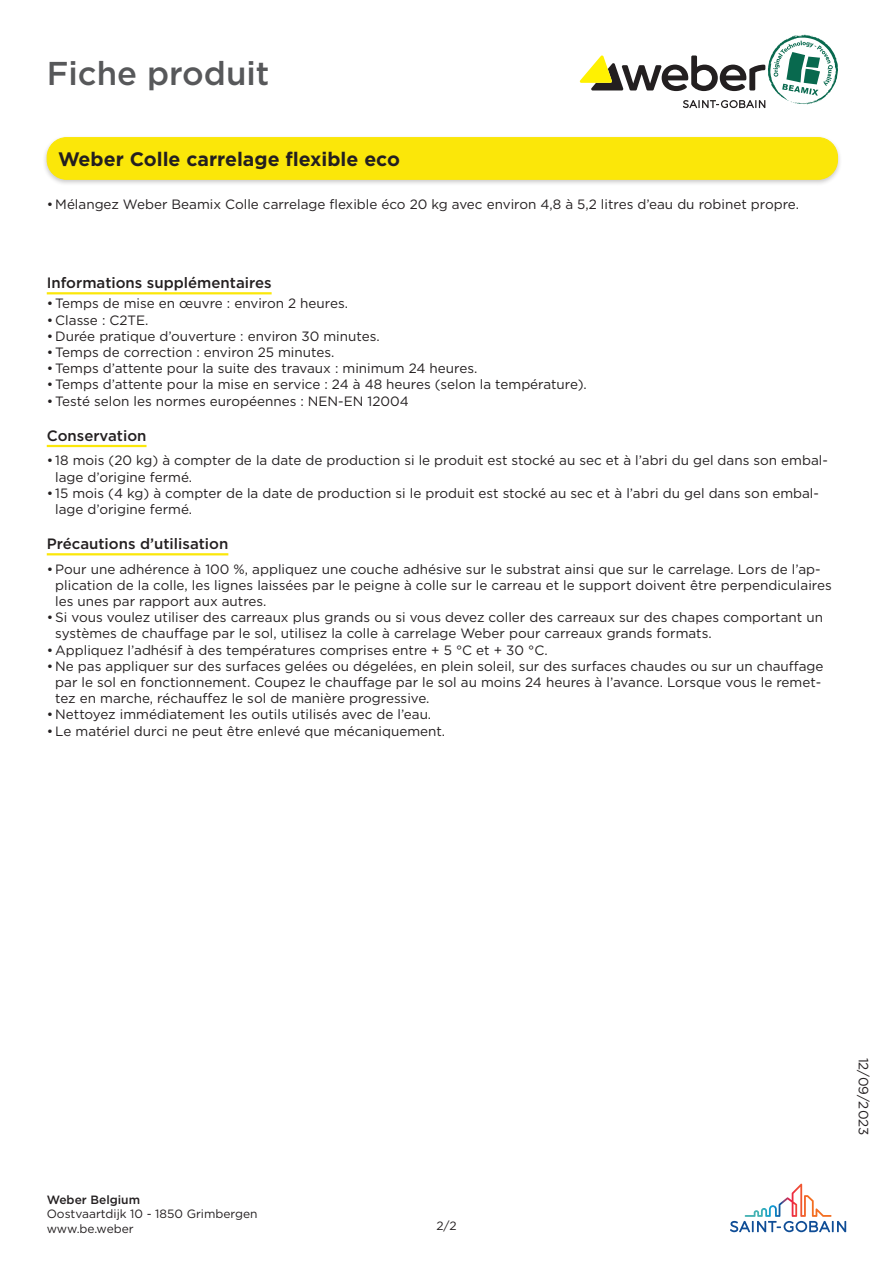
<style>
.page{position:relative;width:893px;height:1263px;background:#fff}
.page>*{position:absolute;margin:0;border:0;box-sizing:border-box;transform-origin:0 0}
.t1{font:500 33px "Gotham";color:#57585a}
.Product_name{font:700 19.5px "Gotham";color:#231f20}
.Longname{font:500 15px "Gotham";color:#231f20}
.Technical_info{font:500 15px "Gotham";color:#231f20}
.t2{font:13.5px/16.2px "Gotham";color:#231f20}
.t3{font:12px/14.4px "Gotham";color:#231f20}
.t4{font:500 12px "Gotham";color:#231f20}
</style>
<div class="page">
<svg style="left:730px;top:1184px;width:116px;height:48px"></svg>
<svg style="left:579px;top:35px;width:259px;height:73px"></svg>
<hr style="left:47px;top:292px;width:225px;height:2px;background:#fbe709">
<hr style="left:47px;top:445px;width:100px;height:2px;background:#fbe709">
<hr style="left:47px;top:553px;width:181px;height:2px;background:#fbe709">
<div style="left:42px;top:135px;width:800px;height:51px;background:#231f20;opacity:.24"></div>
<div style="left:47px;top:138px;width:790px;height:41px;background:#fbe709;border-radius:20px"></div>
<div style="left:47px;top:137px;width:791px;height:43px;border:1px solid #fbe709;border-radius:20px"></div>
<h1 class="t1" style="left:47px;top:51px;width:224px">Fiche produit</h1>
<p class="Product_name" style="left:58px;top:146px;width:344px">Weber Colle carrelage flexible eco</p>
<p class="t2" style="left:47px;top:196px;width:754px">• Mélangez Weber Beamix Colle carrelage flexible éco 20 kg avec environ 4,8 à 5,2 litres d’eau du robinet propre.</p>
<p class="Technical_info" style="left:47px;top:273px;width:226px">Informations supplémentaires</p>
<p class="t2" style="left:47px;top:295px;width:303px">•Temps de mise en œuvre : environ 2 heures.</p>
<p class="t2" style="left:47px;top:311px;width:103px">• Classe : C2TE.</p>
<p class="t2" style="left:47px;top:328px;width:334px">•Durée pratique d’ouverture : environ 30 minutes.</p>
<p class="t2" style="left:47px;top:344px;width:289px">•Temps de correction : environ 25 minutes.</p>
<p class="t2" style="left:47px;top:360px;width:432px">•Temps d’attente pour la suite des travaux : minimum 24 heures.</p>
<p class="t2" style="left:47px;top:376px;width:542px">•Temps d’attente pour la mise en service : 24 à 48 heures (selon la température).</p>
<p class="t2" style="left:47px;top:392px;width:364px">•Testé selon les normes européennes : NEN-EN 12004</p>
<p class="Longname" style="left:47px;top:425px;width:101px">Conservation</p>
<p class="t2" style="left:55px;top:452px;width:774px;text-indent:-9px">• 18 mois (20 kg) à compter de la date de production si le produit est stocké au sec et à l’abri du gel dans son embal&shy;lage d’origine fermé.</p>
<p class="t2" style="left:55px;top:485px;width:765px;text-indent:-9px">• 15 mois (4 kg) à compter de la date de production si le produit est stocké au sec et à l’abri du gel dans son embal&shy;lage d’origine fermé.</p>
<p class="Longname" style="left:47px;top:534px;width:183px">Précautions d’utilisation</p>
<p class="t2" style="left:55px;top:560px;width:778px;text-indent:-9px">•Pour une adhérence à 100 %, appliquez une couche adhésive sur le substrat ainsi que sur le carrelage. Lors de l’ap&shy;plication de la colle, les lignes laissées par le peigne à colle sur le carreau et le support doivent être perpendiculaires les unes par rapport aux autres.</p>
<p class="t2" style="left:55px;top:609px;width:769px;text-indent:-9px">•Si vous voulez utiliser des carreaux plus grands ou si vous devez coller des carreaux sur des chapes comportant un systèmes de chauffage par le sol, utilisez la colle à carrelage Weber pour carreaux grands formats.</p>
<p class="t2" style="left:47px;top:641px;width:502px">•Appliquez l’adhésif à des températures comprises entre + 5 °C et + 30 °C.</p>
<p class="t2" style="left:55px;top:658px;width:770px;text-indent:-9px">•Ne pas appliquer sur des surfaces gelées ou dégelées, en plein soleil, sur des surfaces chaudes ou sur un chauffage par le sol en fonctionnement. Coupez le chauffage par le sol au moins 24 heures à l’avance. Lorsque vous le remet&shy;tez en marche, réchauffez le sol de manière progressive.</p>
<p class="t2" style="left:47px;top:706px;width:386px">•Nettoyez immédiatement les outils utilisés avec de l’eau.</p>
<p class="t2" style="left:47px;top:722px;width:400px">•Le matériel durci ne peut être enlevé que mécaniquement.</p>
<p class="t4" style="left:47px;top:1192px;width:95px">Weber Belgium</p>
<p class="t3" style="left:47px;top:1207px;width:212px">Oostvaartdijk 10 - 1850 Grimbergen www.be.weber</p>
<p class="t3" style="left:436px;top:1218px;width:22px">2/2</p>
<p class="t2" style="left:872px;top:1057px;width:79px;rotate:90deg">12/09/2023</p>
</div>
